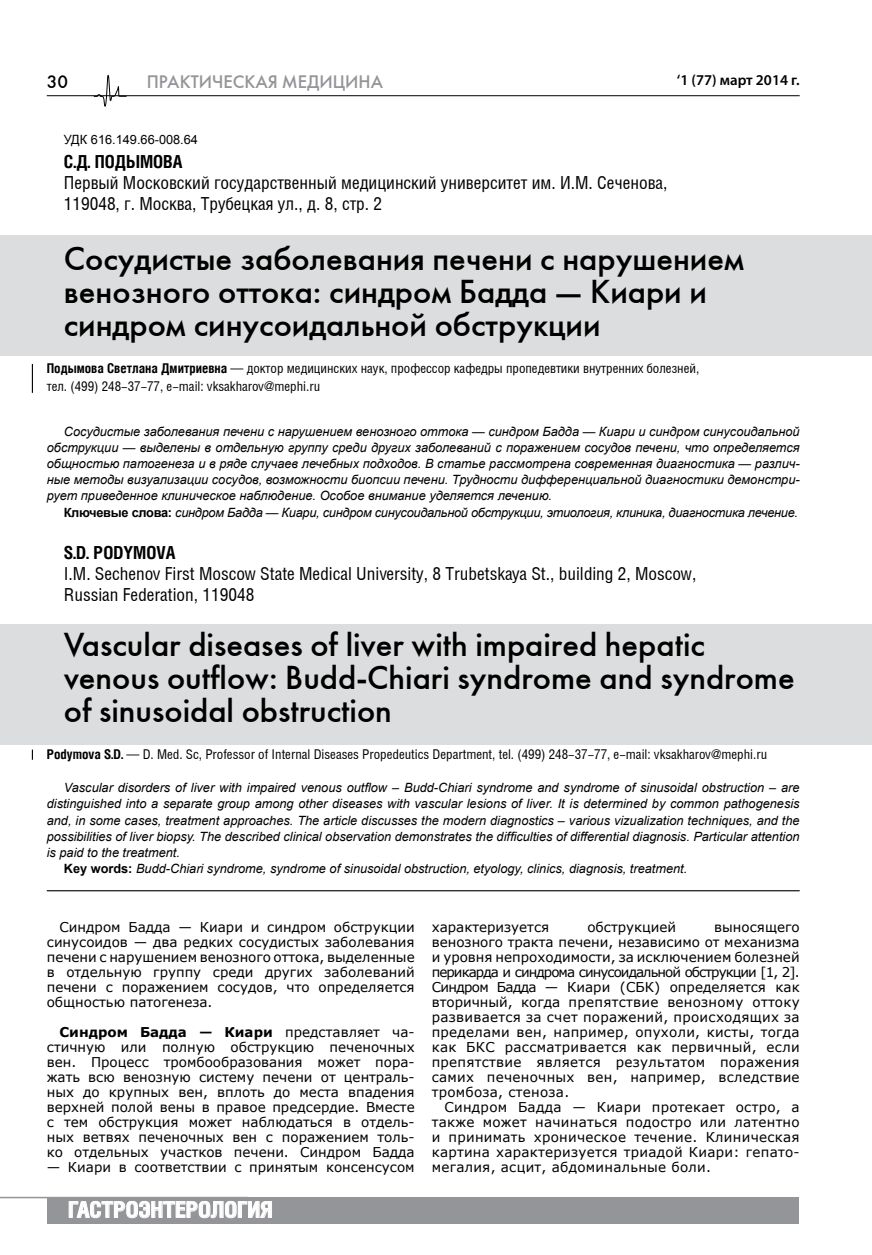
<style>
.page{position:relative;width:872px;height:1255px;background:#fff}
.page>*{position:absolute;margin:0;border:0;box-sizing:border-box;transform-origin:0 0}
.t1{font:33px/33px "Futuris C";color:#000}
.t2{font:700 21.75px "Helios Cond";color:#fff;scale:1.05 1}
.t3{font:18px/21px "Helios Cond";color:#000}
.t4{font:700 18px "Helios Cond";color:#000}
.t5{font:18px "Futuris C";color:#939598}
.t6{font:18px "Futuris C";color:#000}
.t7{font:600 15px "Myriad Pro";color:#000}
.t8{font:13.5px/15px "Verdana";color:#000;text-align:justify}
.t9{font:13.5px/18px "Helios Cond";color:#000}
.t10{font:italic 12.75px/16.2px "Arial";color:#000;text-align:justify}
.t11{font:italic 12.75px "Arial";letter-spacing:-.02em;color:#000}
.t12{font:12.75px "Arial";color:#000}
.s1{font-weight:700}
.s2{font-weight:700;font-style:normal}
</style>
<div class="page">
<svg style="left:93px;top:74px;width:34px;height:33px"></svg>
<hr style="left:47px;top:95px;width:752px;height:1px;background:#000">
<div style="left:47px;top:1196px;width:751px;height:27px;background:#939598"></div>
<svg style="left:69px;top:1201px;width:203px;height:16px"></svg>
<hr style="left:0;top:1196px;width:248px;height:2px;background:#939598">
<div style="left:0;top:624px;width:871px;height:120px;background:#dcddde"></div>
<div style="left:0;top:236px;width:871px;height:120px;background:#dcddde"></div>
<svg style="left:32px;top:364px;width:1px;height:29px"></svg>
<hr style="left:47px;top:890px;width:752px;height:1px;background:#000">
<h3 class="t6" style="left:47px;top:71px;width:23px">30</h3>
<h3 class="t5" style="left:147px;top:71px;width:238px">ПРАКТИЧЕСКАЯ МЕДИЦИНА</h3>
<p class="t7" style="left:677px;top:71px;width:124px">‘1 (77) март 2014 г.</p>
<p class="t12" style="left:64px;top:131px;width:136px">УДК 616.149.66-008.64</p>
<h3 class="t4" style="left:64px;top:151px;width:120px">С.Д. ПОДЫМОВА</h3>
<h3 class="t3" style="left:64px;top:172px;width:605px">Первый Московский государственный медицинский университет им. И.М. Сеченова,<br>119048, г. Москва, Трубецкая ул., д. 8, стр. 2</h3>
<h1 class="t1" style="left:64px;top:242px;width:682px">Сосудистые заболевания печени с нарушением венозного оттока: синдром Бадда — Киари и синдром синусоидальной обструкции</h1>
<p class="t9" style="left:47px;top:360px;width:654px"><span class="s1">Подымова Светлана Дмитриевна</span> — доктор медицинских наук, профессор кафедры пропедевтики внутренних болезней, тел. (499) 248-37-77, e-mail: vksakharov@mephi.ru</p>
<p class="t10" style="left:47px;top:423px;width:754px;text-indent:17px">Сосудистые заболевания печени с нарушением венозного оттока — синдром Бадда — Киари и синдром синусоидальной обструкции — выделены в отдельную группу среди других заболеваний с поражением сосудов печени, что определяется общностью патогенеза и в ряде случаев лечебных подходов. В статье рассмотрена современная диагностика — различ&shy;ные методы визуализации сосудов, возможности биопсии печени. Трудности дифференциальной диагностики демонстри&shy;рует приведенное клиническое наблюдение. Особое внимание уделяется лечению.</p>
<p class="t11" style="left:64px;top:504px;width:736px"><span class="s2">Ключевые слова:</span> синдром Бадда — Киари, синдром синусоидальной обструкции, этиология, клиника, диагностика лечение.</p>
<h3 class="t4" style="left:64px;top:542px;width:113px">S.D. PODYMOVA</h3>
<h3 class="t3" style="left:64px;top:563px;width:634px">I.M. Sechenov First Moscow State Medical University, 8 Trubetskaya St., building 2, Moscow,<br>Russian Federation, 119048</h3>
<h1 class="t1" style="left:64px;top:628px;width:732px">Vascular diseases of liver with impaired hepatic venous outflow: Budd-Chiari syndrome and syndrome of sinusoidal obstruction</h1>
<p class="t9" style="left:47px;top:745px;width:722px"><span class="s1">Podymova S.D.</span> — D. Med. Sc, Professor of Internal Diseases Propedeutics Department, tel. (499) 248-37-77, e-mail: vksakharov@mephi.ru</p>
<p class="t10" style="left:64px;top:779px;width:737px">Vascular disorders of liver with impaired venous outflow – Budd-Chiari syndrome and syndrome of sinusoidal obstruction – are</p>
<p class="t10" style="left:47px;top:796px;width:754px">distinguished into a separate group among other diseases with vascular lesions of liver. It is determined by common pathogenesis</p>
<p class="t10" style="left:47px;top:812px;width:754px">and, in some cases, treatment approaches. The article discusses the modern diagnostics – various vizualization techniques, and the</p>
<p class="t10" style="left:47px;top:828px;width:754px">possibilities of liver biopsy. The described clinical observation demonstrates the difficulties of differential diagnosis. Particular attention</p>
<p class="t10" style="left:47px;top:844px;width:135px">is paid to the treatment.</p>
<p class="t10" style="left:64px;top:860px;width:625px"><span class="s2">Key words:</span> Budd-Chiari syndrome, syndrome of sinusoidal obstruction, etyology, clinics, diagnosis, treatment.</p>
<p class="t8" style="left:47px;top:919px;width:369px;text-indent:13px">Синдром Бадда — Киари и синдром обструкции синусоидов — два редких сосудистых заболевания печени с нарушением венозного оттока, выделенные в отдельную группу среди других заболеваний печени с поражением сосудов, что определяется общностью патогенеза.</p>
<p class="t8" style="left:47px;top:1024px;width:369px;text-indent:13px"><span class="s1">Синдром Бадда — Киари</span> представляет ча&shy;стичную или полную обструкцию печеночных вен. Процесс тромбообразования может пора&shy;жать всю венозную систему печени от централь&shy;ных до крупных вен, вплоть до места впадения верхней полой вены в правое предсердие. Вместе с тем обструкция может наблюдаться в отдель&shy;ных ветвях печеночных вен с поражением толь&shy;ко отдельных участков печени. Синдром Бадда</p>
<p class="t8" style="left:47px;top:1159px;width:369px">— Киари в соответствии с принятым консенсусом</p>
<h2 class="t2" style="left:68px;top:1196px;width:196px">Гастроэнтерология</h2>
<p class="t8" style="left:432px;top:919px;width:119px">характеризуется</p>
<p class="t8" style="left:587px;top:919px;width:90px">обструкцией</p>
<p class="t8" style="left:432px;top:919px;width:369px;text-indent:282px">выносящего венозного тракта печени, независимо от механизма и уровня непроходимости, за исключением болезней перикарда и синдрома синусоидальной обструкции [1, 2].<br>Синдром Бадда — Киари (СБК) определяется как вторичный, когда препятствие венозному оттоку развивается за счет поражений, происходящих за пределами вен, например, опухоли, кисты, тогда как БКС рассматривается как первичный, если препятствие является результатом поражения самих печеночных вен, например, вследствие тромбоза, стеноза.</p>
<p class="t8" style="left:432px;top:1099px;width:369px;text-indent:13px">Синдром Бадда — Киари протекает остро, а также может начинаться подостро или латентно и принимать хроническое течение. Клиническая картина характеризуется триадой Киари: гепато&shy;мегалия, асцит, абдоминальные боли.</p>
</div>
